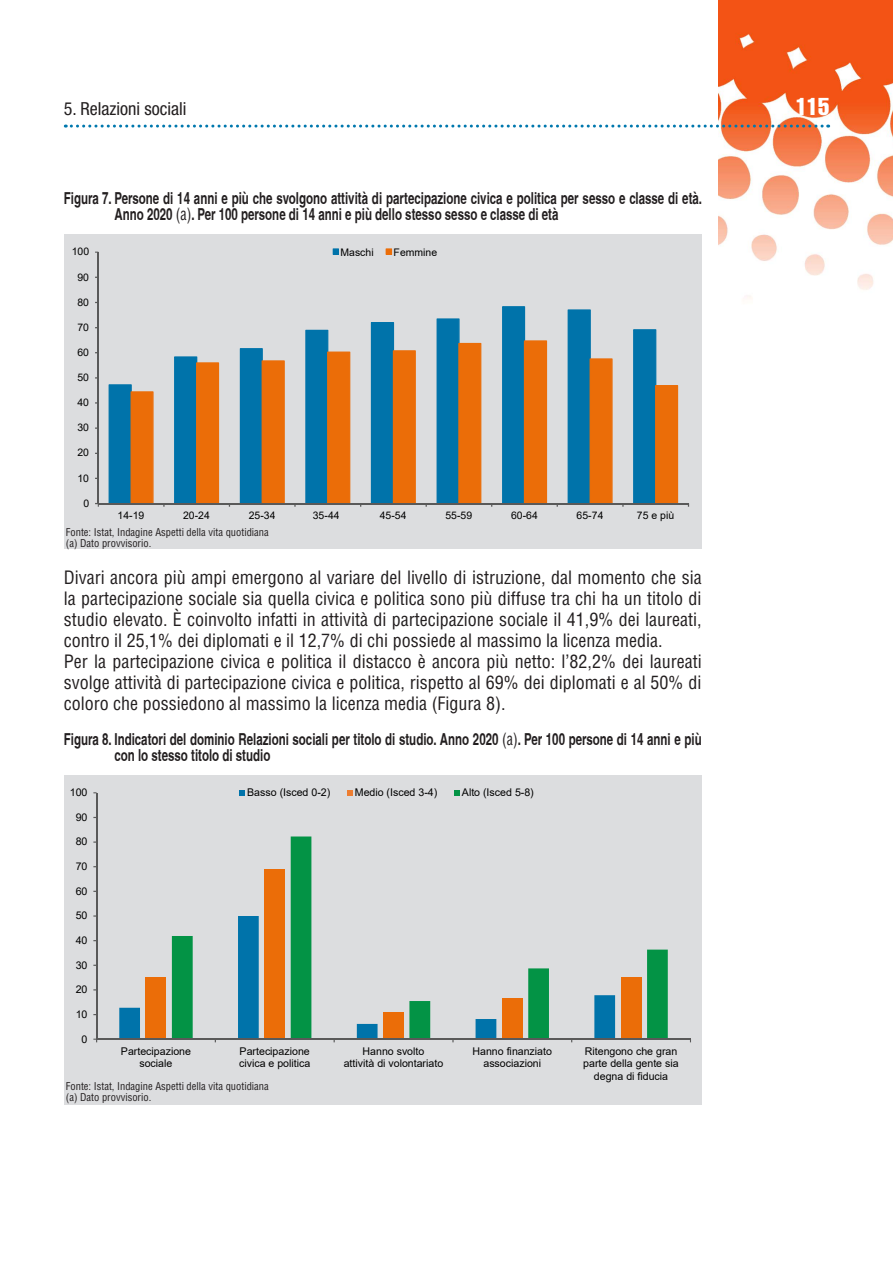
<style>
.page{position:relative;width:893px;height:1263px;background:#fff}
.page>*{position:absolute;margin:0;border:0;box-sizing:border-box;transform-origin:0 0}
.t1{font:24px "Helvetica LT Std Comp";color:#fff}
.t2{font:condensed 18px/21px "Helvetica LT Std";color:#231f20}
.t3{font:condensed 18px "Helvetica Neue LT Std";color:#231f20}
.t4{font:700 condensed 16.5px/16.5px "Helvetica";color:#231f20;scale:.85 1}
.t5{font:10.65px/12.1px "Arial";color:#000;text-align:center}
.t6{font:condensed 10.5px/10.5px "Helvetica LT Std";color:#231f20}
.t7{font:10.5px "Arial";letter-spacing:-.005em;color:#000}
.s1{font-family:"Helvetica LT Std";font-weight:400}
</style>
<div class="page">
<img style="left:719px;top:0;width:174px;height:299px">
<svg style="left:65px;top:125px;width:764px;height:3px"></svg>
<div style="left:64px;top:234px;width:638px;height:315px;background:#dcdddf"></div>
<svg style="left:109px;top:306px;width:547px;height:197px"></svg>
<svg style="left:131px;top:340px;width:547px;height:163px"></svg>
<hr style="left:98px;top:252px;width:1px;height:251px;background:#595959">
<hr style="left:98px;top:503px;width:591px;height:1px;background:#595959">
<svg style="left:333px;top:248px;width:6px;height:7px"></svg>
<svg style="left:386px;top:248px;width:6px;height:7px"></svg>
<div style="left:64px;top:775px;width:638px;height:329px;background:#dcdddf"></div>
<svg style="left:119px;top:936px;width:53px;height:103px"></svg>
<div style="left:146px;top:977px;width:20px;height:62px;background:#eb6d08"></div>
<svg style="left:172px;top:836px;width:496px;height:203px"></svg>
<hr style="left:96px;top:793px;width:1px;height:246px;background:#595959">
<hr style="left:97px;top:1039px;width:593px;height:1px;background:#595959">
<svg style="left:240px;top:790px;width:5px;height:6px"></svg>
<svg style="left:347px;top:790px;width:6px;height:6px"></svg>
<svg style="left:455px;top:790px;width:5px;height:6px"></svg>
<p class="t3" style="left:64px;top:98px;width:124px">5. Relazioni sociali</p>
<h1 class="t1" style="left:796px;top:91px;width:35px">115</h1>
<p class="t4" style="left:114px;top:189px;width:693px;text-indent:-51px">Figura 7. Persone di 14 anni e più che svolgono attività di partecipazione civica e politica per sesso e classe di età.<br>Anno 2020 <span class="s1">(a)</span>. Per 100 persone di 14 anni e più dello stesso sesso e classe di età</p>
<p class="t7" style="left:72px;top:244px;width:19px">100</p>
<p class="t7" style="left:77px;top:270px;width:13px">90</p>
<p class="t7" style="left:77px;top:295px;width:13px">80</p>
<p class="t7" style="left:77px;top:320px;width:13px">70</p>
<p class="t7" style="left:77px;top:345px;width:13px">60</p>
<p class="t7" style="left:77px;top:370px;width:13px">50</p>
<p class="t7" style="left:77px;top:395px;width:13px">40</p>
<p class="t7" style="left:77px;top:420px;width:13px">30</p>
<p class="t7" style="left:77px;top:446px;width:13px">20</p>
<p class="t7" style="left:77px;top:471px;width:13px">10</p>
<p class="t7" style="left:83px;top:496px;width:7px">0</p>
<p class="t7" style="left:340px;top:245px;width:35px">Maschi</p>
<p class="t7" style="left:394px;top:245px;width:45px">Femmine</p>
<p class="t7" style="left:118px;top:508px;width:28px">14-19</p>
<p class="t7" style="left:183px;top:508px;width:28px">20-24</p>
<p class="t7" style="left:249px;top:508px;width:28px">25-34</p>
<p class="t7" style="left:313px;top:508px;width:28px">35-44</p>
<p class="t7" style="left:380px;top:508px;width:28px">45-54</p>
<p class="t7" style="left:445px;top:508px;width:28px">55-59</p>
<p class="t7" style="left:511px;top:508px;width:28px">60-64</p>
<p class="t7" style="left:577px;top:508px;width:28px">65-74</p>
<p class="t7" style="left:637px;top:508px;width:39px">75 e più</p>
<p class="t6" style="left:66px;top:527px;width:204px">Fonte: Istat, Indagine Aspetti della vita quotidiana (a) Dato provvisorio.</p>
<p class="t2" style="left:64px;top:566px;width:639px">Divari ancora più ampi emergono al variare del livello di istruzione, dal momento che sia la partecipazione sociale sia quella civica e politica sono più diffuse tra chi ha un titolo di studio elevato. È coinvolto infatti in attività di partecipazione sociale il 41,9% dei laureati, contro il 25,1% dei diplomati e il 12,7% di chi possiede al massimo la licenza media.<br>Per la partecipazione civica e politica il distacco è ancora più netto: l’82,2% dei laureati svolge attività di partecipazione civica e politica, rispetto al 69% dei diplomati e al 50% di coloro che possiedono al massimo la licenza media (Figura 8).</p>
<p class="t4" style="left:114px;top:730px;width:692px;text-indent:-51px">Figura 8. Indicatori del dominio Relazioni sociali per titolo di studio. Anno 2020 <span class="s1">(a)</span>. Per 100 persone di 14 anni e più con lo stesso titolo di studio</p>
<p class="t5" style="left:70px;top:786px;width:19px">100</p>
<p class="t5" style="left:76px;top:811px;width:13px">90</p>
<p class="t5" style="left:76px;top:835px;width:13px">80</p>
<p class="t5" style="left:76px;top:860px;width:13px">70</p>
<p class="t5" style="left:76px;top:885px;width:13px">60</p>
<p class="t5" style="left:76px;top:909px;width:13px">50</p>
<p class="t5" style="left:76px;top:934px;width:13px">40</p>
<p class="t5" style="left:76px;top:959px;width:13px">30</p>
<p class="t5" style="left:76px;top:983px;width:13px">20</p>
<p class="t5" style="left:76px;top:1008px;width:13px">10</p>
<p class="t5" style="left:82px;top:1033px;width:7px">0</p>
<p class="t5" style="left:247px;top:786px;width:85px">Basso (Isced 0-2)</p>
<p class="t5" style="left:355px;top:786px;width:84px">Medio (Isced 3-4)</p>
<p class="t5" style="left:462px;top:786px;width:73px">Alto (Isced 5-8)</p>
<p class="t5" style="left:121px;top:1045px;width:72px">Partecipazione sociale</p>
<p class="t5" style="left:239px;top:1045px;width:73px;text-align:left">Partecipazione civica e politica</p>
<p class="t5" style="left:344px;top:1045px;width:101px">Hanno svolto<br>attività di volontariato</p>
<p class="t5" style="left:472px;top:1045px;width:81px">Hanno finanziato associazioni</p>
<p class="t5" style="left:583px;top:1045px;width:97px">Ritengono che gran parte della gente sia degna di fiducia</p>
<p class="t6" style="left:66px;top:1081px;width:204px">Fonte: Istat, Indagine Aspetti della vita quotidiana (a) Dato provvisorio.</p>
</div>
